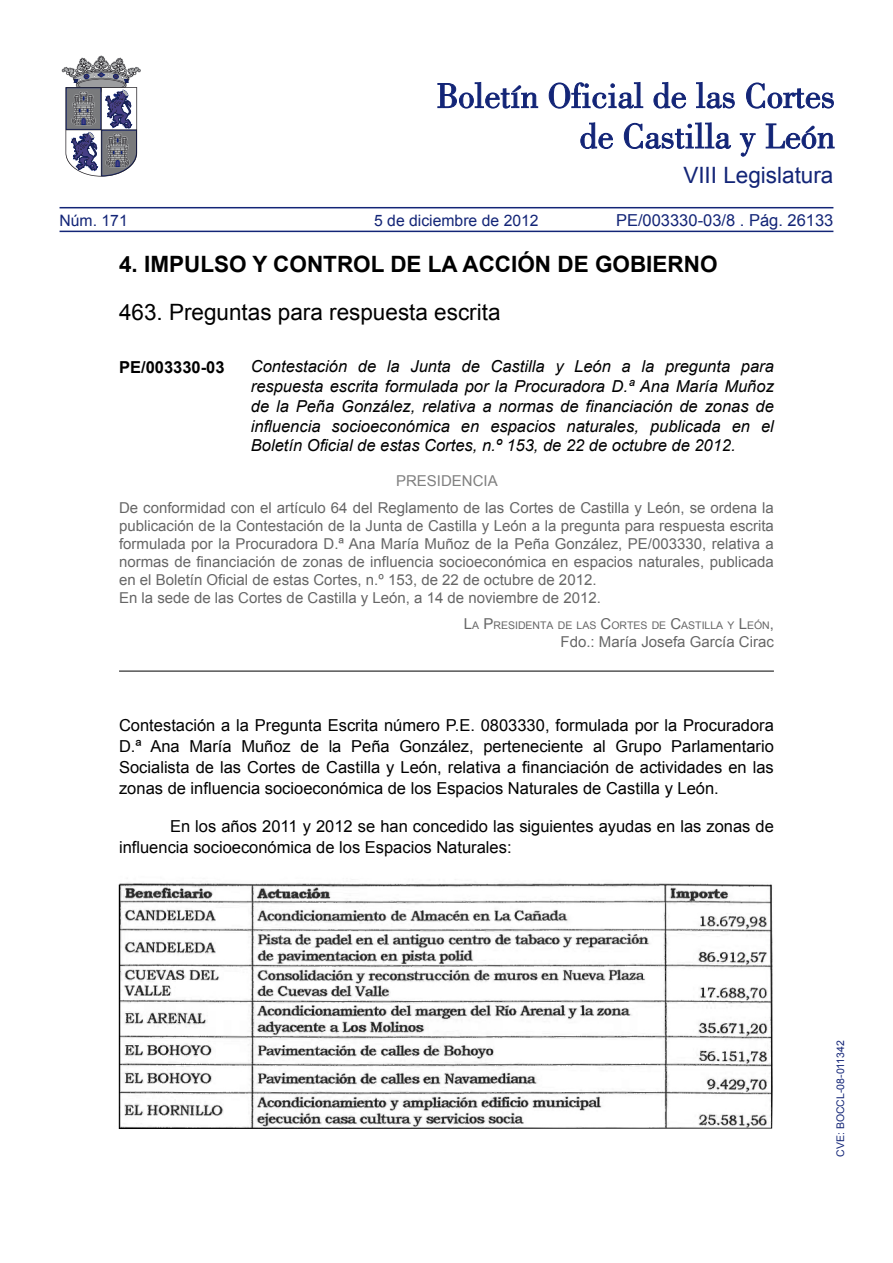
<style>
.page{position:relative;width:893px;height:1263px;background:#fff}
.page>*{position:absolute;margin:0;border:0;box-sizing:border-box;transform-origin:0 0}
.APARTADO{font:700 22.5px "Arial";color:#000}
.SUBAPARTADO{font:22.5px "Arial";color:#000}
.t1{font:22.5px "Arial";color:#132577}
.TEXTO_NORMAL{font:16.5px/21px "Arial";color:#000;text-align:justify}
.ENTRADILLA{font:italic 16.5px/19.8px "Arial";color:#000;text-align:justify}
.t2{font:16.5px "Arial";color:#132577}
.NÚMERO_CLAVE{font:700 16.5px "Arial";color:#000}
.t3{font:15.75px "Arial";color:#132577}
.TEXTO_CLARO2{font:15px/18px "Arial";color:#666;text-align:justify}
.TEXTO_CLARO{font:15px "Arial";color:#666}
.PRESIDENCIA2{font:15px "Arial";color:#808080}
.TEXTO_CLARO-2{font:10.5px "Arial";color:#666}
.TEXTO_NORMAL-2{font:10.5px "Arial";color:#132577}
.s1{font-size:15px}
</style>
<div class="page">
<svg style="left:437px;top:82px;width:101px;height:26px"></svg>
<svg style="left:549px;top:82px;width:94px;height:27px"></svg>
<svg style="left:654px;top:82px;width:32px;height:26px"></svg>
<svg style="left:696px;top:82px;width:39px;height:26px"></svg>
<svg style="left:746px;top:83px;width:88px;height:25px"></svg>
<svg style="left:580px;top:122px;width:33px;height:27px"></svg>
<svg style="left:624px;top:122px;width:107px;height:27px"></svg>
<svg style="left:740px;top:133px;width:15px;height:24px"></svg>
<svg style="left:766px;top:124px;width:68px;height:25px"></svg>
<svg style="left:62px;top:56px;width:79px;height:121px"></svg>
<hr style="left:60px;top:231px;width:773px;height:1px;background:#132577">
<hr style="left:60px;top:207px;width:773px;height:1px;background:#132577">
<hr style="left:119px;top:671px;width:655px;height:1px;background:#000">
<img style="left:118px;top:883px;width:655px;height:246px">
<p class="t1" style="left:683px;top:160px;width:152px">VIII Legislatura</p>
<p class="t3" style="left:60px;top:210px;width:70px">Núm. 171</p>
<p class="t3" style="left:374px;top:210px;width:166px">5 de diciembre de 2012</p>
<p class="t2" style="left:616px;top:209px;width:219px">PE/003330-03/8 . Pág. 26133</p>
<p class="APARTADO" style="left:119px;top:249px;width:600px">4. IMPULSO Y CONTROL DE LA ACCIÓN DE GOBIERNO</p>
<p class="SUBAPARTADO" style="left:119px;top:297px;width:383px">463. Preguntas para respuesta escrita</p>
<p class="NÚMERO_CLAVE" style="left:119px;top:357px;width:107px">PE/003330-03</p>
<p class="ENTRADILLA" style="left:251px;top:357px;width:524px">Contestación de la Junta de Castilla y León a la pregunta para respuesta escrita formulada por la Procuradora D.ª Ana María Muñoz de la Peña González, relativa a normas de financiación de zonas de influencia socioeconómica en espacios naturales, publicada en el Boletín Oficial de estas Cortes, n.º 153, de 22 de octubre de 2012.</p>
<p class="PRESIDENCIA2" style="left:396px;top:471px;width:103px">PRESIDENCIA</p>
<p class="TEXTO_CLARO2" style="left:119px;top:499px;width:656px">De conformidad con el artículo 64 del Reglamento de las Cortes de Castilla y León, se ordena la publicación de la Contestación de la Junta de Castilla y León a la pregunta para respuesta escrita formulada por la Procuradora D.ª Ana María Muñoz de la Peña González, PE/003330, relativa a normas de financiación de zonas de influencia socioeconómica en espacios naturales, publicada en el Boletín Oficial de estas Cortes, n.º 153, de 22 de octubre de 2012.</p>
<p class="TEXTO_CLARO2" style="left:119px;top:589px;width:483px">En la sede de las Cortes de Castilla y León, a 14 de noviembre de 2012.</p>
<p class="TEXTO_CLARO-2" style="left:464px;top:619px;width:311px"><span class="s1">L</span>A <span class="s1">P</span>RESIDENTA DE LAS <span class="s1">C</span>ORTES DE <span class="s1">C</span>ASTILLA Y <span class="s1">L</span>EÓN<span class="s1">,</span></p>
<p class="TEXTO_CLARO" style="left:560px;top:632px;width:215px">Fdo.: María Josefa García Cirac</p>
<p class="TEXTO_NORMAL" style="left:119px;top:715px;width:656px">Contestación a la Pregunta Escrita número P.E. 0803330, formulada por la Procuradora D.ª Ana María Muñoz de la Peña González, perteneciente al Grupo Parlamentario Socialista de las Cortes de Castilla y León, relativa a financiación de actividades en las zonas de influencia socioeconómica de los Espacios Naturales de Castilla y León.</p>
<p class="TEXTO_NORMAL" style="left:119px;top:816px;width:656px;text-indent:51px">En los años 2011 y 2012 se han concedido las siguientes ayudas en las zonas de influencia socioeconómica de los Espacios Naturales:</p>
<p class="TEXTO_NORMAL-2" style="left:834px;top:1157px;width:118px;rotate:-90deg">CVE: BOCCL-08-011342</p>
</div>
